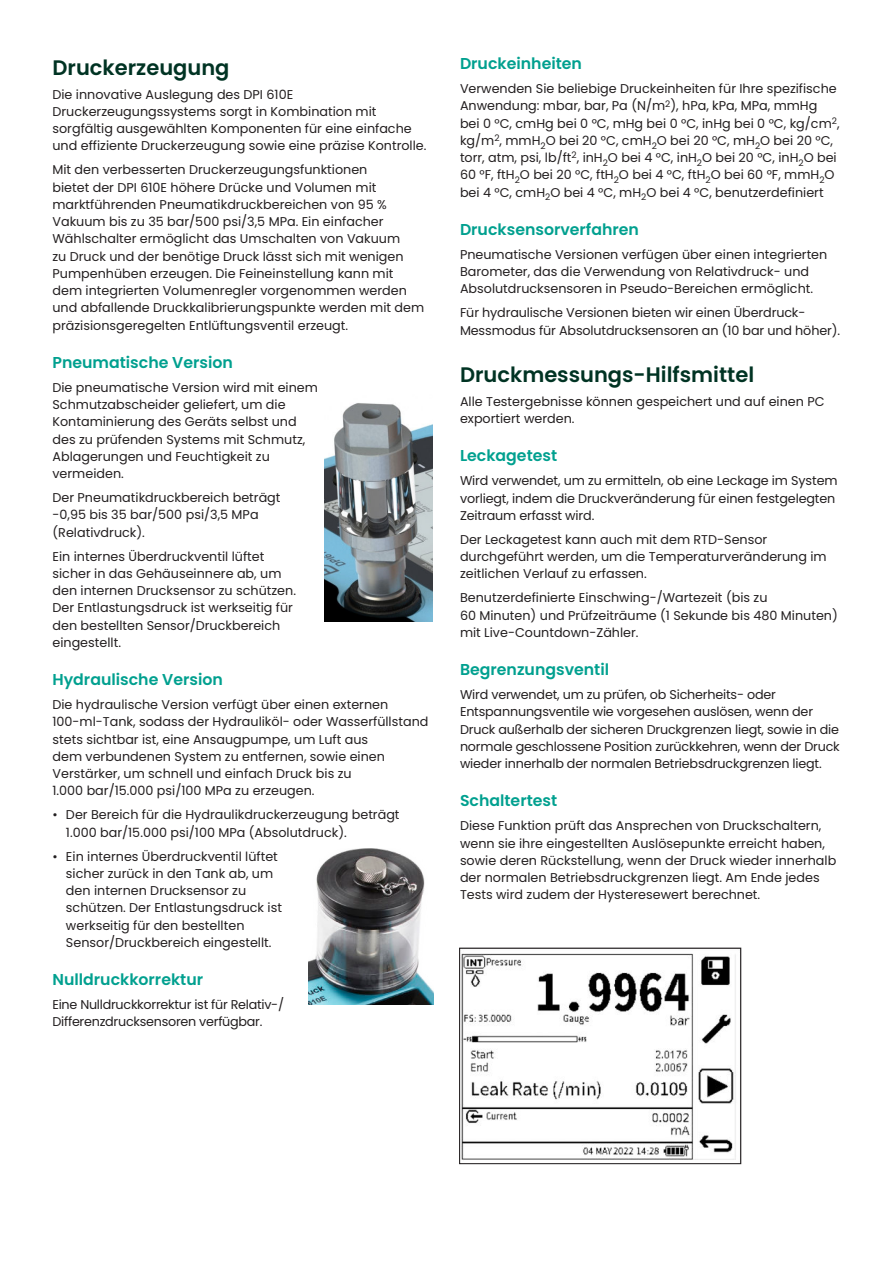
<style>
.page{position:relative;width:893px;height:1263px;background:#fff}
.page>*{position:absolute;margin:0;border:0;box-sizing:border-box;transform-origin:0 0}
.t1{font:600 21px "Poppins";color:#003323}
.t2{font:600 15.75px "Poppins";color:#00a08f}
.t3{font:12.75px/17.2px "Poppins";color:#231f20}
.t4{font:12.75px/17.2px "Poppins";letter-spacing:-.02em;color:#231f20}
</style>
<div class="page">
<img style="left:325px;top:403px;width:108px;height:218px">
<img style="left:309px;top:848px;width:124px;height:156px">
<img style="left:461px;top:953px;width:275px;height:207px">
<div style="left:459px;top:948px;width:282px;height:216px;border:1px solid #231f20"></div>
<h1 class="t1" style="left:52px;top:55px;width:178px">Druckerzeugung</h1>
<p class="t3" style="left:52px;top:86px;width:375px">Die innovative Auslegung des DPI 610E Druckerzeugungssystems sorgt in Kombination mit sorgfältig ausgewählten Komponenten für eine einfache und effiziente Druckerzeugung sowie eine präzise Kontrolle.</p>
<p class="t3" style="left:52px;top:161px;width:373px">Mit den verbesserten Druckerzeugungsfunktionen<br>bietet der DPI 610E höhere Drücke und Volumen mit marktführenden Pneumatikdruckbereichen von 95 % Vakuum bis zu 35 bar/500 psi/3,5 MPa. Ein einfacher Wählschalter ermöglicht das Umschalten von Vakuum<br>zu Druck und der benötige Druck lässt sich mit wenigen Pumpenhüben erzeugen. Die Feineinstellung kann mit dem integrierten Volumenregler vorgenommen werden und abfallende Druckkalibrierungspunkte werden mit dem präzisionsgeregelten Entlüftungsventil erzeugt.</p>
<p class="t2" style="left:52px;top:353px;width:182px">Pneumatische Version</p>
<p class="t3" style="left:52px;top:379px;width:267px">Die pneumatische Version wird mit einem Schmutzabscheider geliefert, um die Kontaminierung des Geräts selbst und des zu prüfenden Systems mit Schmutz, Ablagerungen und Feuchtigkeit zu vermeiden.</p>
<p class="t3" style="left:52px;top:489px;width:230px">Der Pneumatikdruckbereich beträgt -0,95 bis 35 bar/500 psi/3,5 MPa (Relativdruck).</p>
<p class="t3" style="left:52px;top:548px;width:245px">Ein internes Überdruckventil lüftet sicher in das Gehäuseinnere ab, um den internen Drucksensor zu schützen.<br>Der Entlastungsdruck ist werkseitig für den bestellten Sensor/Druckbereich eingestellt.</p>
<p class="t2" style="left:52px;top:670px;width:172px">Hydraulische Version</p>
<p class="t3" style="left:52px;top:696px;width:377px">Die hydraulische Version verfügt über einen externen 100-ml-Tank, sodass der Hydrauliköl- oder Wasserfüllstand stets sichtbar ist, eine Ansaugpumpe, um Luft aus<br>dem verbundenen System zu entfernen, sowie einen Verstärker, um schnell und einfach Druck bis zu<br>1.000 bar/15.000 psi/100 MPa zu erzeugen.</p>
<p class="t3" style="left:66px;top:806px;width:335px;text-indent:-14px">• Der Bereich für die Hydraulikdruckerzeugung beträgt<br>1.000 bar/15.000 psi/100 MPa (Absolutdruck).</p>
<p class="t3" style="left:66px;top:848px;width:218px;text-indent:-14px">• Ein internes Überdruckventil lüftet sicher zurück in den Tank ab, um den internen Drucksensor zu schützen. Der Entlastungsdruck ist werkseitig für den bestellten Sensor/Druckbereich eingestellt.</p>
<p class="t2" style="left:52px;top:970px;width:152px">Nulldruckkorrektur</p>
<p class="t4" style="left:52px;top:996px;width:233px">Eine Nulldruckkorrektur ist für Relativ-/<br>Differenzdrucksensoren verfügbar.</p>
<p class="t2" style="left:460px;top:54px;width:123px">Druckeinheiten</p>
<p class="t3" style="left:460px;top:80px;width:381px">Verwenden Sie beliebige Druckeinheiten für Ihre spezifische Anwendung: mbar, bar, Pa (N/m<sup>2</sup>), hPa, kPa, MPa, mmHg bei 0 °C, cmHg bei 0 °C, mHg bei 0 °C, inHg bei 0 °C, kg/cm<sup>2</sup>, kg/m<sup>2</sup>, mmH<sub>2</sub>O bei 20 °C, cmH<sub>2</sub>O bei 20 °C, mH<sub>2</sub>O bei 20 °C, torr, atm, psi, lb/ft<sup>2</sup>, inH<sub>2</sub>O bei 4 °C, inH<sub>2</sub>O bei 20 °C, inH<sub>2</sub>O bei 60 °F, ftH<sub>2</sub>O bei 20 °C, ftH<sub>2</sub>O bei 4 °C, ftH<sub>2</sub>O bei 60 °F, mmH<sub>2</sub>O bei 4 °C, cmH<sub>2</sub>O bei 4 °C, mH<sub>2</sub>O bei 4 °C, benutzerdefiniert</p>
<p class="t2" style="left:460px;top:220px;width:180px">Drucksensorverfahren</p>
<p class="t3" style="left:460px;top:246px;width:369px">Pneumatische Versionen verfügen über einen integrierten<br>Barometer, das die Verwendung von Relativdruck- und<br>Absolutdrucksensoren in Pseudo-Bereichen ermöglicht.</p>
<p class="t3" style="left:460px;top:304px;width:382px">Für hydraulische Versionen bieten wir einen Überdruck-<br>Messmodus für Absolutdrucksensoren an (10 bar und höher).</p>
<h1 class="t1" style="left:460px;top:362px;width:296px">Druckmessungs-Hilfsmittel</h1>
<p class="t3" style="left:460px;top:393px;width:366px">Alle Testergebnisse können gespeichert und auf einen PC exportiert werden.</p>
<p class="t2" style="left:460px;top:446px;width:99px">Leckagetest</p>
<p class="t3" style="left:460px;top:472px;width:379px">Wird verwendet, um zu ermitteln, ob eine Leckage im System vorliegt, indem die Druckveränderung für einen festgelegten<br>Zeitraum erfasst wird.</p>
<p class="t3" style="left:460px;top:531px;width:368px">Der Leckagetest kann auch mit dem RTD-Sensor durchgeführt werden, um die Temperaturveränderung im zeitlichen Verlauf zu erfassen.</p>
<p class="t3" style="left:460px;top:589px;width:379px">Benutzerdefinierte Einschwing-/Wartezeit (bis zu<br>60 Minuten) und Prüfzeiträume (1 Sekunde bis 480 Minuten) mit Live-Countdown-Zähler.</p>
<p class="t2" style="left:460px;top:660px;width:151px">Begrenzungsventil</p>
<p class="t3" style="left:460px;top:686px;width:381px">Wird verwendet, um zu prüfen, ob Sicherheits- oder Entspannungsventile wie vorgesehen auslösen, wenn der Druck außerhalb der sicheren Druckgrenzen liegt, sowie in die normale geschlossene Position zurückkehren, wenn der Druck wieder innerhalb der normalen Betriebsdruckgrenzen liegt.</p>
<p class="t2" style="left:460px;top:791px;width:99px">Schaltertest</p>
<p class="t3" style="left:460px;top:817px;width:378px">Diese Funktion prüft das Ansprechen von Druckschaltern, wenn sie ihre eingestellten Auslösepunkte erreicht haben, sowie deren Rückstellung, wenn der Druck wieder innerhalb der normalen Betriebsdruckgrenzen liegt. Am Ende jedes Tests wird zudem der Hysteresewert berechnet.</p>
</div>
